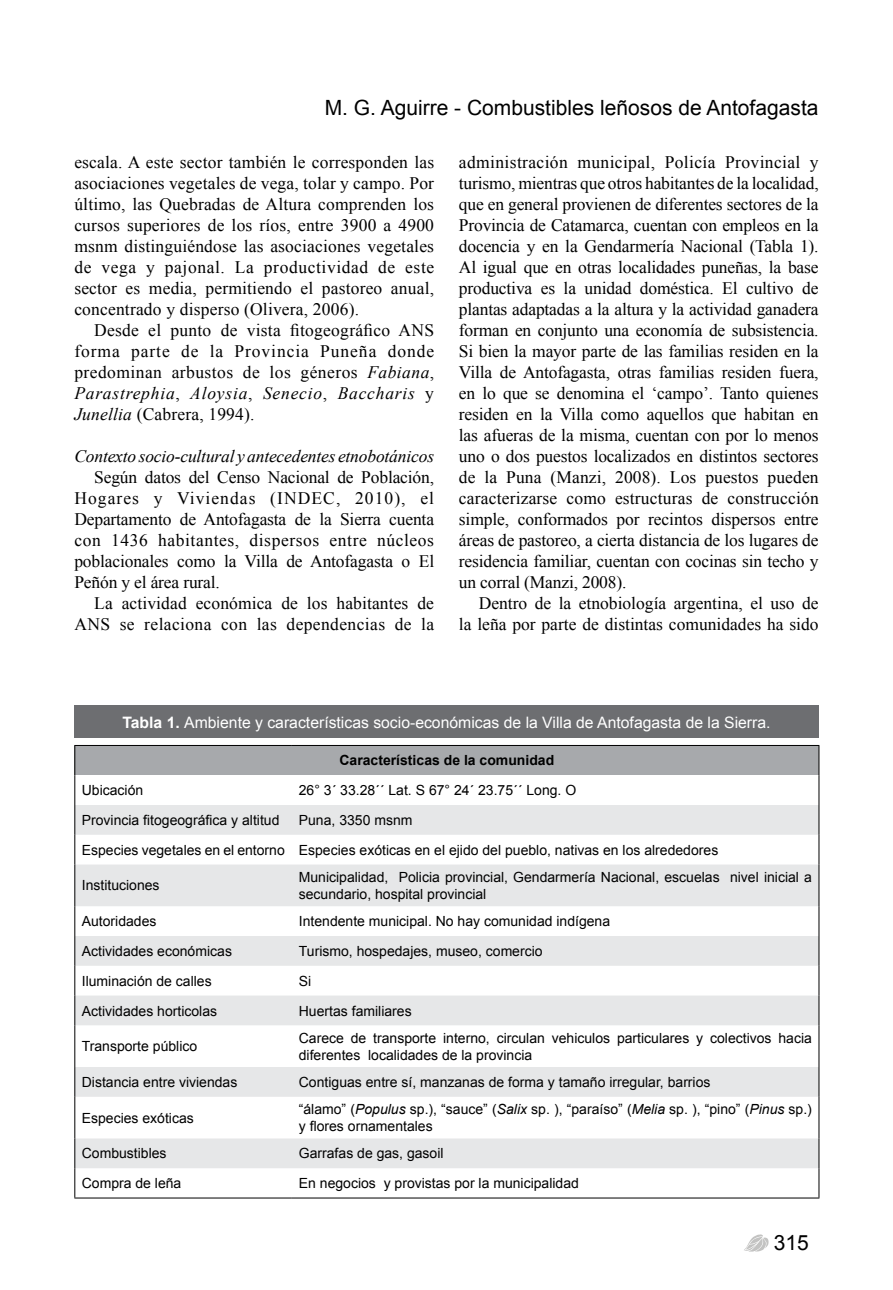
<style>
.page{position:relative;width:893px;height:1290px;background:#fff}
.page>*{position:absolute;margin:0;border:0;box-sizing:border-box;transform-origin:0 0}
.t1{font:21px "Arial";color:#000}
.t2{font:17.5px/21px "Times New Roman";color:#000;text-align:justify}
.t3{font:italic 17.5px "Times New Roman";letter-spacing:-.01em;color:#000}
.t4{font:15.75px "Arial";color:#fff}
.t5{font:14px/17.5px "Arial";color:#000}
.t6{font:700 14px "Arial";color:#000}
.s1{font-style:italic}
.s2{font-weight:700}
</style>
<div class="page">
<svg style="left:744px;top:1234px;width:24px;height:17px"></svg>
<div style="left:74px;top:706px;width:745px;height:32px;background:#6d6e71"></div>
<div style="left:75px;top:745px;width:744px;height:30px;background:#a7a9ac"></div>
<svg style="left:75px;top:805px;width:743px;height:363px;fill:#e6e7e8"></svg>
<hr style="left:74px;top:745px;width:218px;height:1px;background:#000">
<svg style="left:74px;top:746px;width:1px;height:29px"></svg>
<hr style="left:292px;top:745px;width:527px;height:1px;background:#000">
<svg style="left:818px;top:746px;width:1px;height:29px"></svg>
<hr style="left:74px;top:775px;width:1px;height:30px;background:#000">
<hr style="left:818px;top:775px;width:1px;height:30px;background:#000">
<hr style="left:74px;top:805px;width:1px;height:30px;background:#000">
<hr style="left:818px;top:805px;width:1px;height:30px;background:#000">
<svg style="left:74px;top:835px;width:1px;height:29px"></svg>
<svg style="left:818px;top:835px;width:1px;height:29px"></svg>
<hr style="left:74px;top:864px;width:1px;height:42px;background:#000">
<hr style="left:818px;top:864px;width:1px;height:42px;background:#000">
<hr style="left:74px;top:906px;width:1px;height:30px;background:#000">
<hr style="left:818px;top:906px;width:1px;height:30px;background:#000">
<hr style="left:74px;top:936px;width:1px;height:30px;background:#000">
<hr style="left:818px;top:936px;width:1px;height:30px;background:#000">
<svg style="left:74px;top:966px;width:1px;height:29px"></svg>
<svg style="left:818px;top:966px;width:1px;height:29px"></svg>
<hr style="left:74px;top:995px;width:1px;height:30px;background:#000">
<hr style="left:818px;top:995px;width:1px;height:30px;background:#000">
<hr style="left:74px;top:1025px;width:1px;height:42px;background:#000">
<hr style="left:818px;top:1025px;width:1px;height:42px;background:#000">
<hr style="left:74px;top:1067px;width:1px;height:30px;background:#000">
<hr style="left:818px;top:1067px;width:1px;height:30px;background:#000">
<hr style="left:74px;top:1097px;width:1px;height:41px;background:#000">
<hr style="left:818px;top:1097px;width:1px;height:41px;background:#000">
<hr style="left:74px;top:1138px;width:1px;height:30px;background:#000">
<hr style="left:818px;top:1138px;width:1px;height:30px;background:#000">
<svg style="left:74px;top:1168px;width:1px;height:29px"></svg>
<svg style="left:818px;top:1168px;width:1px;height:29px"></svg>
<hr style="left:74px;top:1197px;width:218px;height:1px;background:#000">
<hr style="left:292px;top:1197px;width:527px;height:1px;background:#000">
<p class="t1" style="left:325px;top:93px;width:495px">M. G. Aguirre - Combustibles leñosos de Antofagasta</p>
<p class="t2" style="left:74px;top:151px;width:361px">escala. A este sector también le corresponden las asociaciones vegetales de vega, tolar y campo. Por último, las Quebradas de Altura comprenden los cursos superiores de los ríos, entre 3900 a 4900 msnm distinguiéndose las asociaciones vegetales de vega y pajonal. La productividad de este sector es media, permitiendo el pastoreo anual, concentrado y disperso (Olivera, 2006).</p>
<p class="t2" style="left:74px;top:319px;width:361px;text-indent:20px">Desde el punto de vista fitogeográfico ANS forma parte de la Provincia Puneña donde predominan arbustos de los géneros <span class="s1">Fabiana</span>, <span class="s1">Parastrephia</span>, <span class="s1">Aloysia</span>, <span class="s1">Senecio</span>, <span class="s1">Baccharis</span> y <span class="s1">Junellia</span> (Cabrera, 1994).</p>
<p class="t3" style="left:74px;top:444px;width:361px">Contexto socio-cultural y antecedentes etnobotánicos</p>
<p class="t2" style="left:74px;top:466px;width:361px;text-indent:20px">Según datos del Censo Nacional de Población, Hogares y Viviendas (INDEC, 2010), el Departamento de Antofagasta de la Sierra cuenta con 1436 habitantes, dispersos entre núcleos poblacionales como la Villa de Antofagasta o El Peñón y el área rural.</p>
<p class="t2" style="left:74px;top:592px;width:361px;text-align:right">La actividad económica de los habitantes de<br>ANS se relaciona con las dependencias de la</p>
<p class="t2" style="left:459px;top:151px;width:361px">administración municipal, Policía Provincial y turismo, mientras que otros habitantes de la localidad, que en general provienen de diferentes sectores de la Provincia de Catamarca, cuentan con empleos en la docencia y en la Gendarmería Nacional (Tabla 1).<br>Al igual que en otras localidades puneñas, la base productiva es la unidad doméstica. El cultivo de plantas adaptadas a la altura y la actividad ganadera forman en conjunto una economía de subsistencia.<br>Si bien la mayor parte de las familias residen en la Villa de Antofagasta, otras familias residen fuera, en lo que se denomina el ‘campo’. Tanto quienes residen en la Villa como aquellos que habitan en las afueras de la misma, cuentan con por lo menos uno o dos puestos localizados en distintos sectores de la Puna (Manzi, 2008). Los puestos pueden caracterizarse como estructuras de construcción simple, conformados por recintos dispersos entre áreas de pastoreo, a cierta distancia de los lugares de residencia familiar, cuentan con cocinas sin techo y un corral (Manzi, 2008).</p>
<p class="t2" style="left:459px;top:592px;width:361px;text-align:right">Dentro de la etnobiología argentina, el uso de<br>la leña por parte de distintas comunidades ha sido</p>
<p class="t4" style="left:122px;top:712px;width:650px"><span class="s2">Tabla 1.</span> Ambiente y características socio-económicas de la Villa de Antofagasta de la Sierra.</p>
<p class="t6" style="left:339px;top:751px;width:216px">Características de la comunidad</p>
<p class="t5" style="left:82px;top:782px;width:63px">Ubicación</p>
<p class="t5" style="left:299px;top:782px;width:279px">26° 3´ 33.28´´ Lat. S 67° 24´ 23.75´´ Long. O</p>
<p class="t5" style="left:82px;top:811px;width:199px">Provincia fitogeográfica y altitud</p>
<p class="t5" style="left:82px;top:805px;width:638px;line-height:29.8px;text-indent:217px">Puna, 3350 msnm<br>Especies vegetales en el entorno Especies exóticas en el ejido del pueblo, nativas en los alrededores</p>
<p class="t5" style="left:82px;top:877px;width:79px">Instituciones</p>
<p class="t5" style="left:299px;top:868px;width:515px">Municipalidad, Policia provincial, Gendarmería Nacional, escuelas nivel inicial a secundario, hospital provincial</p>
<p class="t5" style="left:82px;top:913px;width:76px">Autoridades</p>
<p class="t5" style="left:299px;top:913px;width:313px">Intendente municipal. No hay comunidad indígena</p>
<p class="t5" style="left:82px;top:942px;width:152px">Actividades económicas</p>
<p class="t5" style="left:299px;top:942px;width:245px">Turismo, hospedajes, museo, comercio</p>
<p class="t5" style="left:82px;top:972px;width:131px">Iluminación de calles</p>
<p class="t5" style="left:299px;top:972px;width:14px">Si</p>
<p class="t5" style="left:82px;top:1002px;width:137px">Actividades horticolas</p>
<p class="t5" style="left:299px;top:1002px;width:114px">Huertas familiares</p>
<p class="t5" style="left:82px;top:1038px;width:117px">Transporte público</p>
<p class="t5" style="left:299px;top:1029px;width:515px">Carece de transporte interno, circulan vehiculos particulares y colectivos hacia diferentes localidades de la provincia</p>
<p class="t5" style="left:82px;top:1073px;width:157px">Distancia entre viviendas</p>
<p class="t5" style="left:299px;top:1073px;width:413px">Contiguas entre sí, manzanas de forma y tamaño irregular, barrios</p>
<p class="t5" style="left:82px;top:1109px;width:114px">Especies exóticas</p>
<p class="t5" style="left:299px;top:1100px;width:515px">“álamo” (<span class="s1">Populus</span> sp.), “sauce” (<span class="s1">Salix</span> sp. ), “paraíso” (<span class="s1">Melia</span> sp. ), “pino” (<span class="s1">Pinus</span> sp.) y flores ornamentales</p>
<p class="t5" style="left:82px;top:1145px;width:86px">Combustibles</p>
<p class="t5" style="left:299px;top:1145px;width:146px">Garrafas de gas, gasoil</p>
<p class="t5" style="left:82px;top:1175px;width:101px">Compra de leña</p>
<p class="t5" style="left:299px;top:1175px;width:282px">En negocios y provistas por la municipalidad</p>
<p class="t1" style="left:774px;top:1228px;width:37px">315</p>
</div>
